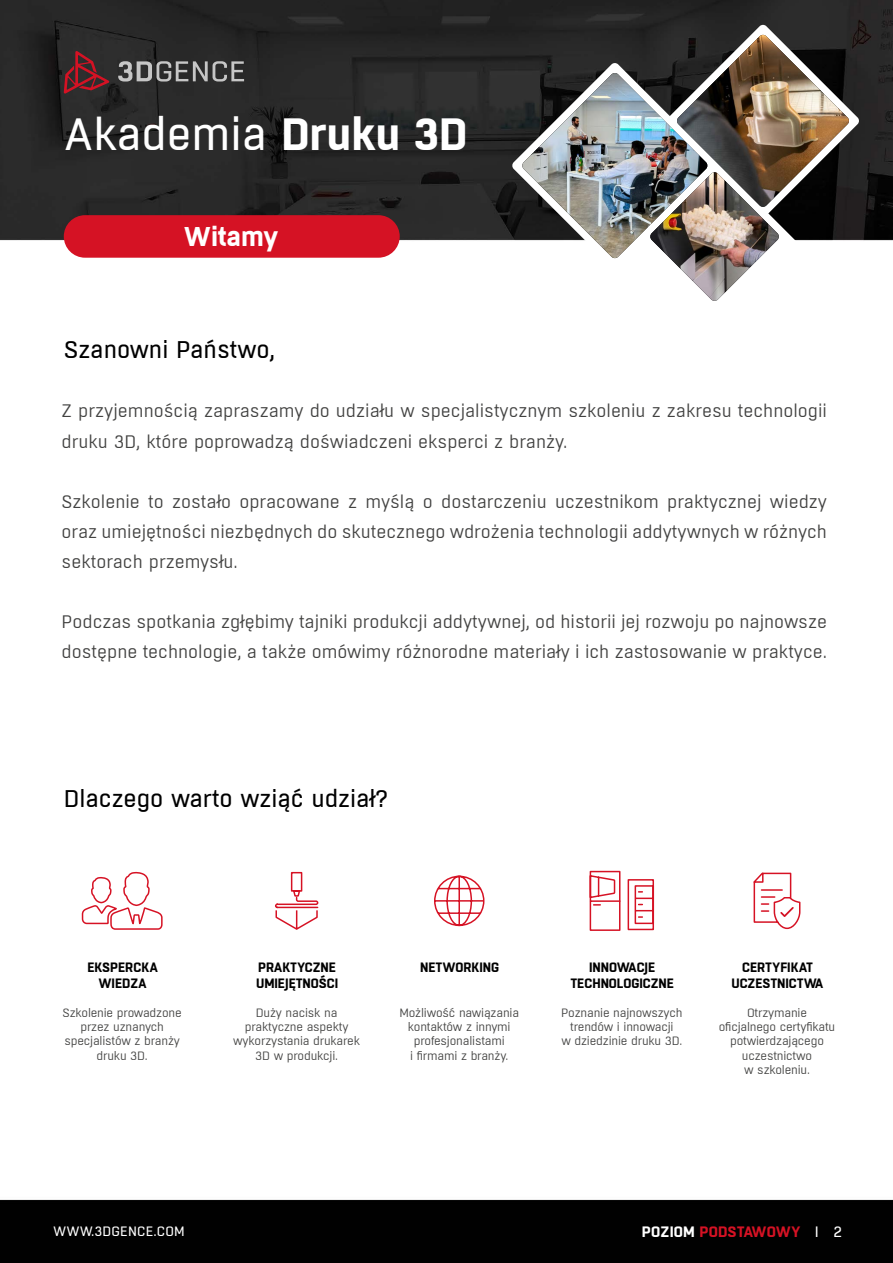
<style>
.page{position:relative;width:893px;height:1263px;background:#fff}
.page>*{position:absolute;margin:0;border:0;box-sizing:border-box;transform-origin:0 0}
.t1{font:45px "Boxed";color:#fff}
.t2{font:700 27px "Boxed";color:#fff}
.t3{font:24px "Boxed";color:#000}
.t4{font:18px/30px "Boxed";color:#424241}
.t5{font:700 15px "Boxed";letter-spacing:.01em;color:#d51224}
.t6{font:700 13.5px/16.2px "Boxed";letter-spacing:-.005em;color:#000;text-align:center}
.t7{font:13.5px "Boxed";letter-spacing:.01em;color:#fff}
.t8{font:12px/14.4px "Boxed";letter-spacing:-.015em;color:#424241;text-align:center}
.s1{font-weight:700}
.s2{color:#fff}
.s3{font-weight:400;color:#fff}
</style>
<div class="page">
<img style="left:0;top:0;width:893px;height:1263px">
<svg style="left:64px;top:51px;width:45px;height:43px;background:#5a252a"></svg>
<svg style="left:118px;top:61px;width:126px;height:21px;background:#666"></svg>
<img style="left:512px;top:24px;width:347px;height:343px">
<img style="left:650px;top:172px;width:129px;height:129px">
<div style="left:64px;top:215px;width:336px;height:43px;background:#d51224;border-radius:21px"></div>
<svg style="left:81px;top:837px;width:83px;height:110px"></svg>
<svg style="left:274px;top:871px;width:45px;height:60px"></svg>
<svg style="left:433px;top:875px;width:52px;height:52px"></svg>
<svg style="left:589px;top:870px;width:66px;height:62px"></svg>
<svg style="left:753px;top:872px;width:48px;height:58px"></svg>
<h1 class="t1" style="left:64px;top:106px;width:405px">Akademia <span class="s1">Druku 3D</span></h1>
<h2 class="t2" style="left:184px;top:218px;width:96px">Witamy</h2>
<h3 class="t3" style="left:64px;top:335px;width:213px">Szanowni Państwo,</h3>
<p class="t4" style="left:62px;top:396px;width:767px">Z przyjemnością zapraszamy do udziału w specjalistycznym szkoleniu z zakresu technologii druku 3D, które poprowadzą doświadczeni eksperci z branży.</p>
<p class="t4" style="left:62px;top:486px;width:767px;text-align:justify">Szkolenie to zostało opracowane z myślą o dostarczeniu uczestnikom praktycznej wiedzy oraz umiejętności niezbędnych do skutecznego wdrożenia technologii addytywnych w różnych sektorach przemysłu.</p>
<p class="t4" style="left:62px;top:606px;width:767px">Podczas spotkania zgłębimy tajniki produkcji addytywnej, od historii jej rozwoju po najnowsze dostępne technologie, a także omówimy różnorodne materiały i ich zastosowanie w praktyce.</p>
<h3 class="t3" style="left:64px;top:783px;width:326px">Dlaczego warto wziąć udział?</h3>
<p class="t6" style="left:87px;top:959px;width:72px">EKSPERCKA<br>WIEDZA</p>
<p class="t8" style="left:63px;top:1005px;width:121px">Szkolenie prowadzone przez uznanych specjalistów z branży druku 3D.</p>
<p class="t6" style="left:256px;top:959px;width:84px;text-align:left">PRAKTYCZNE<br>UMIEJĘTNOŚCI</p>
<p class="t8" style="left:233px;top:1005px;width:128px">Duży nacisk na praktyczne aspekty wykorzystania drukarek<br>3D w produkcji.</p>
<p class="t6" style="left:420px;top:959px;width:81px">NETWORKING</p>
<p class="t8" style="left:399px;top:1005px;width:121px">Możliwość nawiązania kontaktów z innymi profesjonalistami<br>i firmami z branży.</p>
<p class="t6" style="left:570px;top:959px;width:105px">INNOWACJE<br>TECHNOLOGICZNE</p>
<p class="t8" style="left:561px;top:1005px;width:123px">Poznanie najnowszych trendów i innowacji<br>w dziedzinie druku 3D.</p>
<p class="t6" style="left:731px;top:959px;width:94px">CERTYFIKAT<br>UCZESTNICTWA</p>
<p class="t8" style="left:719px;top:1005px;width:118px">Otrzymanie oficjalnego certyfikatu potwierdzającego uczestnictwo<br>w szkoleniu.</p>
<p class="t7" style="left:53px;top:1223px;width:133px">WWW.3DGENCE.COM</p>
<p class="t5" style="left:642px;top:1221px;width:201px"><span class="s2">POZIOM</span> PODSTAWOWY <span class="s3">I 2</span></p>
</div>
